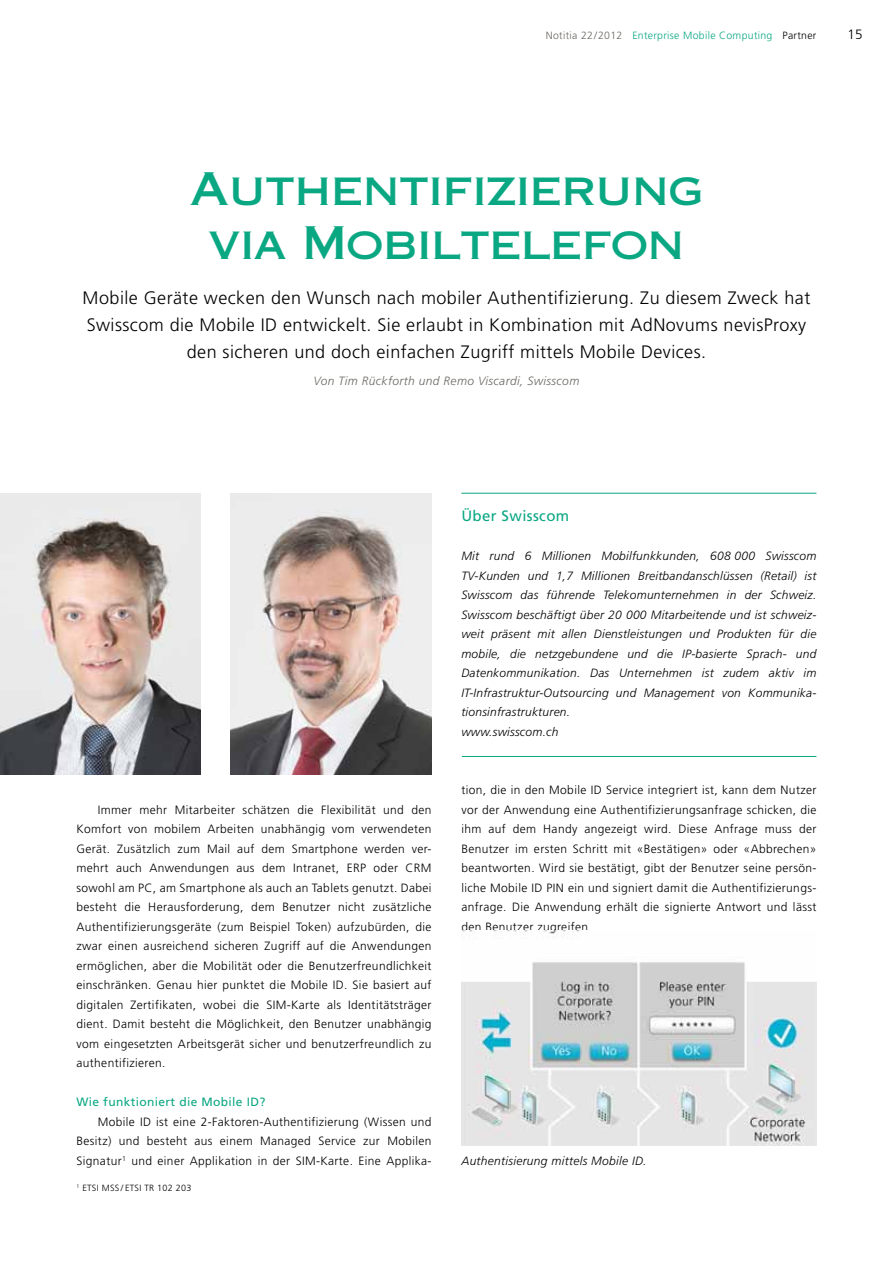
<style>
.page{position:relative;width:893px;height:1263px;background:#fff}
.page>*{position:absolute;margin:0;border:0;box-sizing:border-box;transform-origin:0 0}
.t1{font:45px/54px "Copperplate Thirty One AB";letter-spacing:-.02em;color:#0aa783;text-align:center}
.t2{font:300 18px/27px "Frutiger";letter-spacing:.025em;color:#000;text-align:center}
.t3{font:15px "Frutiger";letter-spacing:.025em;color:#0aa783}
.t4{font:300 13.5px "Frutiger";color:#000}
.t5{font:300 12px/19.5px "Frutiger";letter-spacing:.03em;color:#000;text-align:justify}
.t6{font:italic 300 12px/19.5px "Frutiger";letter-spacing:.02em;color:#000}
.t7{font:italic 300 12px "Frutiger";letter-spacing:.03em;color:#6a6864}
.t8{font:12px "Frutiger";letter-spacing:.03em;color:#0aa783}
.t9{font:300 10.5px "Frutiger";letter-spacing:.03em;color:#0aa783}
.t10{font:300 9px "Frutiger";letter-spacing:.03em;color:#000}
.s1{color:#6a6864}
.s2{color:#000}
</style>
<div class="page">
<hr style="left:461px;top:493px;width:355px;height:1px;background:#0aa783">
<hr style="left:462px;top:756px;width:354px;height:1px;background:#0aa783">
<img style="left:0;top:494px;width:201px;height:281px">
<img style="left:231px;top:494px;width:201px;height:281px">
<img style="left:461px;top:931px;width:355px;height:214px">
<p class="t9" style="left:546px;top:29px;width:272px"><span class="s1">Notitia 22/2012</span> Enterprise Mobile Computing <span class="s2">Partner</span></p>
<p class="t4" style="left:847px;top:27px;width:17px">15</p>
<h1 class="t1" style="left:189px;top:161px;width:515px">Authentifizierung via Mobiltelefon</h1>
<p class="t2" style="left:83px;top:284px;width:729px">Mobile Geräte wecken den Wunsch nach mobiler Authentifizierung. Zu diesem Zweck hat<br>Swisscom die Mobile ID entwickelt. Sie erlaubt in Kombination mit AdNovums nevisProxy den sicheren und doch einfachen Zugriff mittels Mobile Devices.</p>
<p class="t7" style="left:314px;top:374px;width:267px">Von Tim Rückforth und Remo Viscardi, Swisscom</p>
<p class="t5" style="left:77px;top:800px;width:357px;text-indent:21px">Immer mehr Mitarbeiter schätzen die Flexibilität und den Komfort von mobilem Arbeiten unabhängig vom verwendeten Gerät. Zusätzlich zum Mail auf dem Smartphone werden ver&shy;mehrt auch Anwendungen aus dem Intranet, ERP oder CRM sowohl am PC, am Smartphone als auch an Tablets genutzt. Dabei besteht die Herausforderung, dem Benutzer nicht zusätzliche Authentifizierungsgeräte (zum Beispiel Token) aufzubürden, die zwar einen ausreichend sicheren Zugriff auf die Anwendungen ermöglichen, aber die Mobilität oder die Benutzerfreundlichkeit einschränken. Genau hier punktet die Mobile ID. Sie basiert auf digitalen Zertifikaten, wobei die SIM-Karte als Identitätsträger dient. Damit besteht die Möglichkeit, den Benutzer unabhängig vom eingesetzten Arbeitsgerät sicher und benutzerfreundlich zu authentifizieren.</p>
<p class="t8" style="left:77px;top:1095px;width:190px">Wie funktioniert die Mobile ID?</p>
<p class="t5" style="left:77px;top:1112px;width:357px;text-indent:21px">Mobile ID ist eine 2-Faktoren-Authentifizierung (Wissen und Besitz) und besteht aus einem Managed Service zur Mobilen Signatur<sup>1</sup> und einer Applikation in der SIM-Karte. Eine Applika-</p>
<p class="t10" style="left:77px;top:1183px;width:116px"><sup>1</sup> ETSI MSS / ETSI TR 102 203</p>
<p class="t3" style="left:461px;top:507px;width:109px">Über Swisscom</p>
<p class="t6" style="left:461px;top:546px;width:357px">Mit rund 6 Millionen Mobilfunkkunden, 608 000 Swisscom TV-Kunden und 1,7 Millionen Breitbandanschlüssen (Retail) ist Swisscom das führende Telekomunternehmen in der Schweiz.<br>Swisscom beschäftigt über 20 000 Mitarbeitende und ist schweiz&shy;weit präsent mit allen Dienstleistungen und Produkten für die mobile, die netzgebundene und die IP-basierte Sprach- und Datenkommunikation. Das Unternehmen ist zudem aktiv im IT-Infrastruktur-Outsourcing und Management von Kommunika&shy;tionsinfrastrukturen.<br>www.swisscom.ch</p>
<p class="t5" style="left:461px;top:780px;width:357px">tion, die in den Mobile ID Service integriert ist, kann dem Nutzer vor der Anwendung eine Authentifizierungsanfrage schicken, die ihm auf dem Handy angezeigt wird. Diese Anfrage muss der Benutzer im ersten Schritt mit «Bestätigen» oder «Abbrechen» beantworten. Wird sie bestätigt, gibt der Benutzer seine persön&shy;liche Mobile ID PIN ein und signiert damit die Authentifizierungs&shy;anfrage. Die Anwendung erhält die signierte Antwort und lässt den Benutzer zugreifen.</p>
<p class="t6" style="left:461px;top:1151px;width:187px">Authentisierung mittels Mobile ID.</p>
</div>
